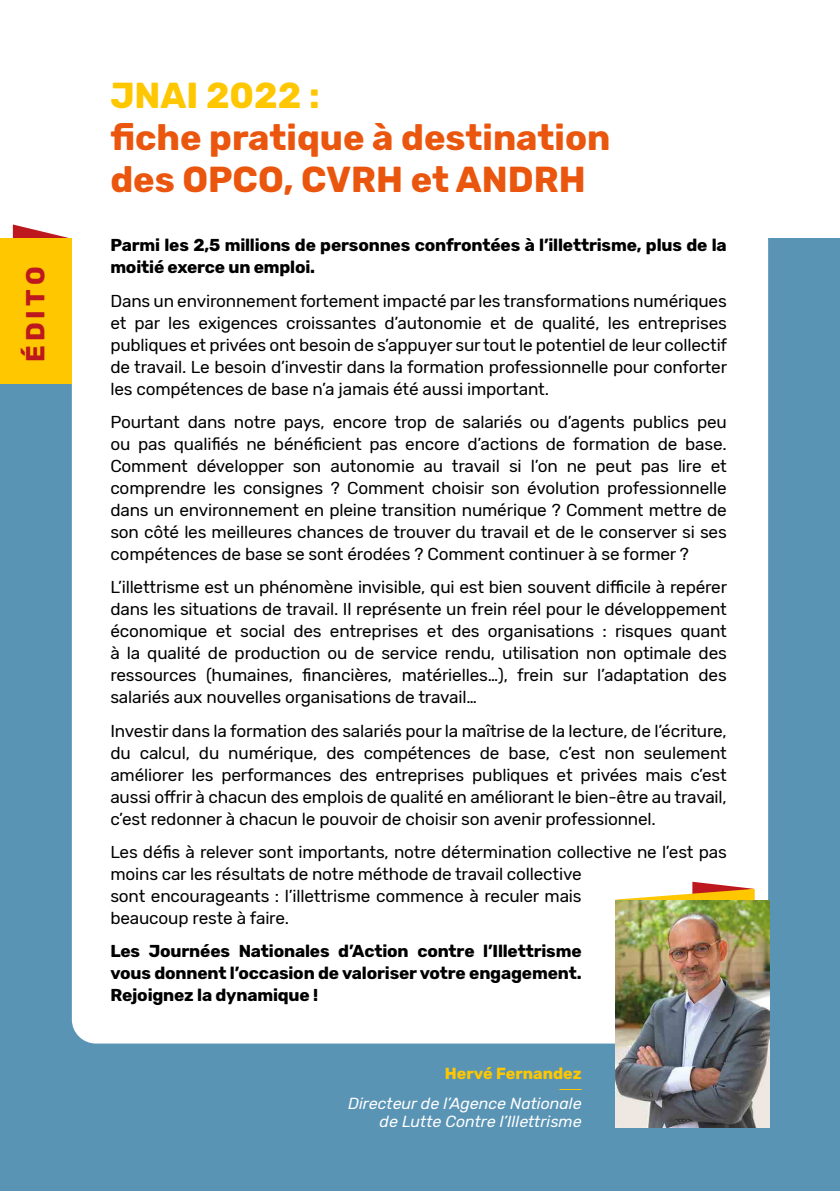
<style>
.page{position:relative;width:840px;height:1191px;background:#fff}
.page>*{position:absolute;margin:0;border:0;box-sizing:border-box;transform-origin:0 0}
.t1{font:700 36px/42px "Rubik";color:#ea560d}
.t2{font:700 36px "Rubik";color:#fec700}
.t3{font:700 26px "Rubik";letter-spacing:.16em;color:#bc181e}
.t4{font:17.2px/22px "Rubik";letter-spacing:-.01em;color:#000;text-align:justify}
.t5{font:700 17.2px/22px "Rubik";letter-spacing:-.01em;color:#000}
.t6{font:italic 16px/18px "Rubik";color:#fff;text-align:right}
.t7{font:700 16px "Rubik";color:#fec700}
</style>
<div class="page">
<div style="left:0;top:239px;width:839px;height:952px;background:#5a94b5"></div>
<div style="left:72px;top:217px;width:695px;height:826px;background:#fff;border-radius:24px"></div>
<svg style="left:559px;top:1089px;width:22px;height:1px"></svg>
<svg style="left:616px;top:881px;width:138px;height:19px"></svg>
<img style="left:615px;top:900px;width:153px;height:227px">
<svg style="left:13px;top:224px;width:59px;height:15px"></svg>
<div style="left:0;top:239px;width:72px;height:145px;background:#fec700"></div>
<h2 class="t3" style="left:20px;top:362px;width:97px;rotate:-90deg">ÉDITO</h2>
<h1 class="t2" style="left:110px;top:75px;width:211px">JNAI 2022 :</h1>
<h1 class="t1" style="left:110px;top:118px;width:501px">fiche pratique à destination des OPCO, CVRH et ANDRH</h1>
<p class="t5" style="left:110px;top:235px;width:617px">Parmi les 2,5 millions de personnes confrontées à l’illettrisme, plus de la moitié exerce un emploi.</p>
<p class="t4" style="left:110px;top:290px;width:618px">Dans un environnement fortement impacté par les transformations numériques et par les exigences croissantes d’autonomie et de qualité, les entreprises publiques et privées ont besoin de s’appuyer sur tout le potentiel de leur collectif de travail. Le besoin d’investir dans la formation professionnelle pour conforter les compétences de base n’a jamais été aussi important.</p>
<p class="t4" style="left:110px;top:411px;width:617px">Pourtant dans notre pays, encore trop de salariés ou d’agents publics peu ou pas qualifiés ne bénéficient pas encore d’actions de formation de base.<br>Comment développer son autonomie au travail si l’on ne peut pas lire et comprendre les consignes ? Comment choisir son évolution professionnelle dans un environnement en pleine transition numérique ? Comment mettre de son côté les meilleures chances de trouver du travail et de le conserver si ses compétences de base se sont érodées ? Comment continuer à se former ?</p>
<p class="t4" style="left:110px;top:577px;width:618px">L’illettrisme est un phénomène invisible, qui est bien souvent difficile à repérer dans les situations de travail. Il représente un frein réel pour le développement économique et social des entreprises et des organisations : risques quant à la qualité de production ou de service rendu, utilisation non optimale des ressources (humaines, financières, matérielles…), frein sur l’adaptation des salariés aux nouvelles organisations de travail…</p>
<p class="t4" style="left:110px;top:720px;width:617px">Investir dans la formation des salariés pour la maîtrise de la lecture, de l’écriture, du calcul, du numérique, des compétences de base, c’est non seulement améliorer les performances des entreprises publiques et privées mais c’est aussi offrir à chacun des emplois de qualité en améliorant le bien-être au travail, c’est redonner à chacun le pouvoir de choisir son avenir professionnel.</p>
<p class="t4" style="left:110px;top:841px;width:617px;text-align:left">Les défis à relever sont importants, notre détermination collective ne l’est pas moins car les résultats de notre méthode de travail collective<br>sont encourageants : l’illettrisme commence à reculer mais<br>beaucoup reste à faire.</p>
<p class="t5" style="left:110px;top:941px;width:472px;text-align:justify">Les Journées Nationales d’Action contre l’Illettrisme vous donnent l’occasion de valoriser votre engagement.<br>Rejoignez la dynamique !</p>
<p class="t7" style="left:444px;top:1064px;width:138px">Hervé Fernandez</p>
<p class="t6" style="left:348px;top:1095px;width:235px">Directeur de l’Agence Nationale de Lutte Contre l’Illettrisme</p>
</div>
